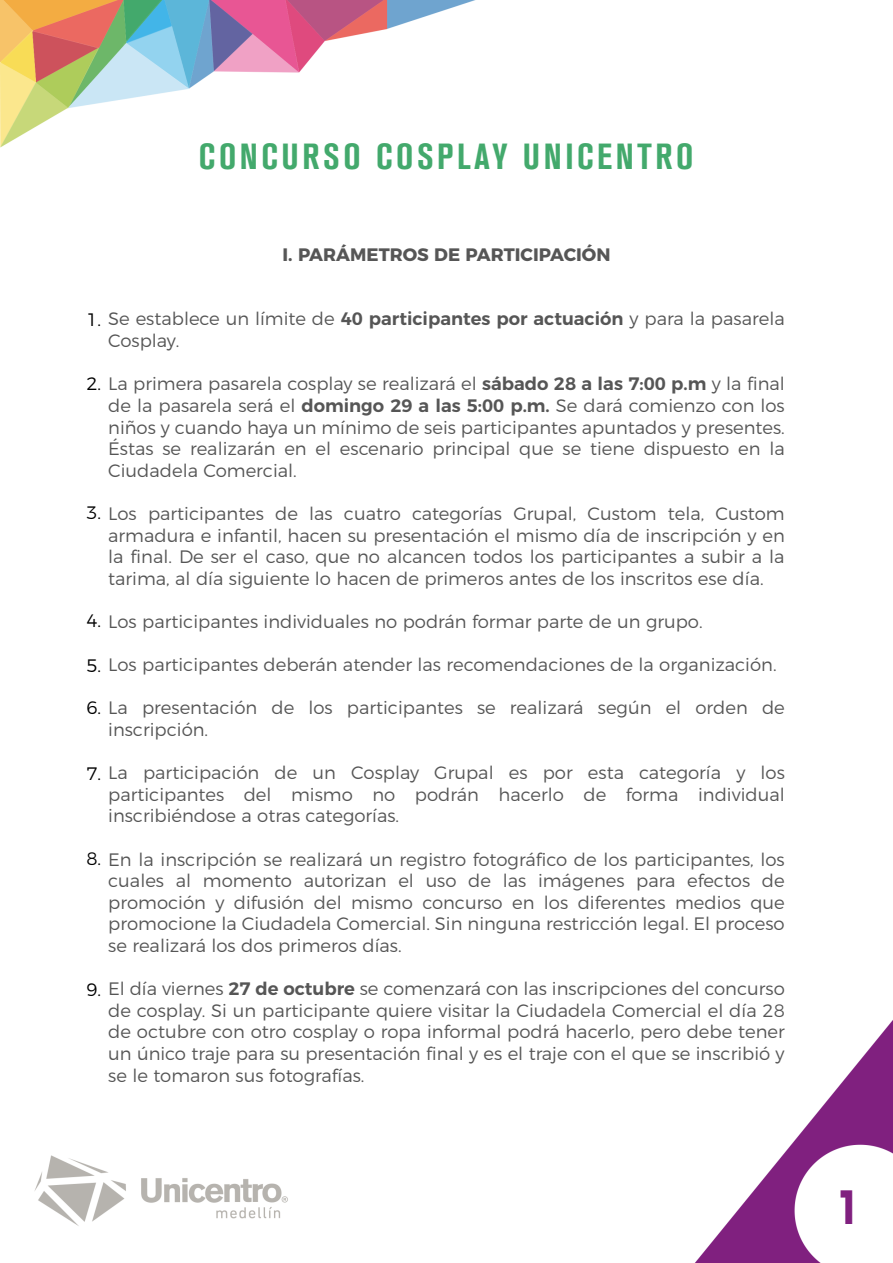
<style>
.page{position:relative;width:893px;height:1263px;background:#fff}
.page>*{position:absolute;margin:0;border:0;box-sizing:border-box;transform-origin:0 0}
.t1{font:700 48px "Montserrat";color:#80207f;scale:.77 1}
.t2{font:700 condensed 36px "Akzidenz Grotesk BQ";letter-spacing:.1em;color:#43a96c}
.t3{font:300 18px/21.6px "Montserrat";color:#565656;text-align:justify}
.t4{font:700 18px "Montserrat";color:#565656}
.s1{color:#000}
.s2{font-weight:600}
</style>
<div class="page">
<img style="left:0;top:0;width:893px;height:1263px">
<h2 class="t2" style="left:199px;top:136px;width:496px">CONCURSO COSPLAY UNICENTRO</h2>
<p class="t4" style="left:282px;top:239px;width:330px">I. PARÁMETROS DE PARTICIPACIÓN</p>
<p class="t3" style="left:108px;top:307px;width:678px;text-indent:-22px"><span class="s1">1.</span> Se establece un límite de <span class="s2">40 participantes por actuación</span> y para la pasarela<br>Cosplay.</p>
<p class="t3" style="left:108px;top:372px;width:678px;text-indent:-22px"><span class="s1">2.</span> La primera pasarela cosplay se realizará el <span class="s2">sábado 28 a las 7:00 p.m</span> y la final de la pasarela será el <span class="s2">domingo 29 a las 5:00 p.m.</span> Se dará comienzo con los niños y cuando haya un mínimo de seis participantes apuntados y presentes.<br>Éstas se realizarán en el escenario principal que se tiene dispuesto en la Ciudadela Comercial.</p>
<p class="t3" style="left:108px;top:501px;width:678px;text-indent:-22px"><span class="s1">3.</span> Los participantes de las cuatro categorías Grupal, Custom tela, Custom armadura e infantil, hacen su presentación el mismo día de inscripción y en la final. De ser el caso, que no alcancen todos los participantes a subir a la tarima, al día siguiente lo hacen de primeros antes de los inscritos ese día.</p>
<p class="t3" style="left:86px;top:609px;width:618px"><span class="s1">4.</span> Los participantes individuales no podrán formar parte de un grupo.</p>
<p class="t3" style="left:86px;top:652px;width:692px"><span class="s1">5.</span> Los participantes deberán atender las recomendaciones de la organización.</p>
<p class="t3" style="left:108px;top:696px;width:678px;text-indent:-22px"><span class="s1">6.</span> La presentación de los participantes se realizará según el orden de inscripción.</p>
<p class="t3" style="left:108px;top:760px;width:678px;text-indent:-22px"><span class="s1">7.</span> La participación de un Cosplay Grupal es por esta categoría y los participantes del mismo no podrán hacerlo de forma individual inscribiéndose a otras categorías.</p>
<p class="t3" style="left:108px;top:847px;width:678px;text-indent:-22px"><span class="s1">8.</span> En la inscripción se realizará un registro fotográfico de los participantes, los cuales al momento autorizan el uso de las imágenes para efectos de promoción y difusión del mismo concurso en los diferentes medios que promocione la Ciudadela Comercial. Sin ninguna restricción legal. El proceso se realizará los dos primeros días.</p>
<p class="t3" style="left:108px;top:976px;width:678px;text-indent:-22px"><span class="s1">9.</span> El día viernes <span class="s2">27 de octubre</span> se comenzará con las inscripciones del concurso de cosplay. Si un participante quiere visitar la Ciudadela Comercial el día 28 de octubre con otro cosplay o ropa informal podrá hacerlo, pero debe tener un único traje para su presentación final y es el traje con el que se inscribió y se le tomaron sus fotografías.</p>
<h1 class="t1" style="left:840px;top:1167px;width:21px">1</h1>
</div>
